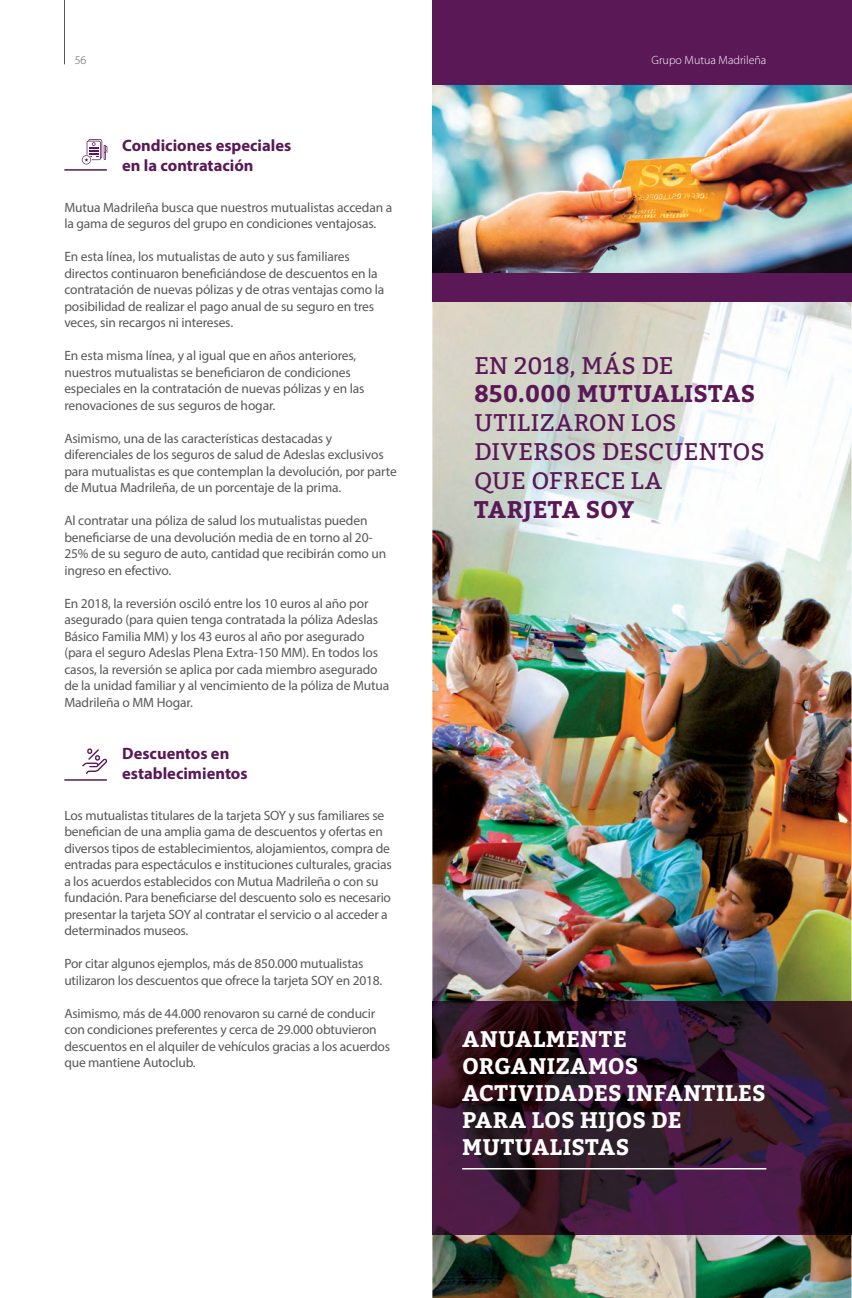
<style>
.page{position:relative;width:852px;height:1298px;background:#fff}
.page>*{position:absolute;margin:0;border:0;box-sizing:border-box;transform-origin:0 0}
.t1{font:24px/28.8px "Bitter";letter-spacing:.01em;color:#5a1856}
.t2{font:700 24px "Bitter";letter-spacing:.005em;color:#5a1856}
.t3{font:700 22.5px/27px "Bitter";letter-spacing:.02em;color:#fff}
.t4{font:700 16.5px/19.8px "Myriad Pro";color:#5a1856}
.t5{font:13.5px/16.5px "Myriad Pro";letter-spacing:-.01em;color:#57585a}
.t6{font:300 12px "Myriad Pro";color:#fff}
.t7{font:300 12px "Myriad Pro";color:#57585a}
</style>
<div class="page">
<hr style="left:64px;top:0;width:1px;height:64px;background:#57585a">
<img style="left:432px;top:302px;width:419px;height:996px">
<div style="left:432px;top:0;width:419px;height:302px;background:#5a1856"></div>
<img style="left:432px;top:86px;width:419px;height:186px">
<hr style="left:64px;top:779px;width:43px;height:2px;background:#5a1856">
<svg style="left:82px;top:748px;width:25px;height:26px"></svg>
<hr style="left:64px;top:169px;width:43px;height:2px;background:#5a1856">
<svg style="left:82px;top:139px;width:25px;height:25px"></svg>
<hr style="left:851px;top:1002px;width:1px;height:233px;background:#5a1856">
<img style="left:432px;top:1002px;width:419px;height:233px">
<hr style="left:462px;top:1168px;width:304px;height:1px;background:#fff">
<p class="t7" style="left:75px;top:54px;width:13px">56</p>
<p class="t4" style="left:122px;top:135px;width:170px">Condiciones especiales en la contratación</p>
<p class="t5" style="left:64px;top:199px;width:329px">Mutua Madrileña busca que nuestros mutualistas accedan a la gama de seguros del grupo en condiciones ventajosas.</p>
<p class="t5" style="left:64px;top:248px;width:321px">En esta línea, los mutualistas de auto y sus familiares directos continuaron beneficiándose de descuentos en la contratación de nuevas pólizas y de otras ventajas como la posibilidad de realizar el pago anual de su seguro en tres veces, sin recargos ni intereses.</p>
<p class="t5" style="left:64px;top:347px;width:302px">En esta misma línea, y al igual que en años anteriores, nuestros mutualistas se beneficiaron de condiciones especiales en la contratación de nuevas pólizas y en las renovaciones de sus seguros de hogar.</p>
<p class="t5" style="left:64px;top:430px;width:334px">Asimismo, una de las características destacadas y diferenciales de los seguros de salud de Adeslas exclusivos para mutualistas es que contemplan la devolución, por parte de Mutua Madrileña, de un porcentaje de la prima.</p>
<p class="t5" style="left:64px;top:512px;width:323px">Al contratar una póliza de salud los mutualistas pueden beneficiarse de una devolución media de en torno al 20- 25% de su seguro de auto, cantidad que recibirán como un ingreso en efectivo.</p>
<p class="t5" style="left:64px;top:595px;width:326px">En 2018, la reversión osciló entre los 10 euros al año por asegurado (para quien tenga contratada la póliza Adeslas Básico Familia MM) y los 43 euros al año por asegurado (para el seguro Adeslas Plena Extra-150 MM). En todos los casos, la reversión se aplica por cada miembro asegurado de la unidad familiar y al vencimiento de la póliza de Mutua Madrileña o MM Hogar.</p>
<p class="t4" style="left:122px;top:743px;width:127px">Descuentos en establecimientos</p>
<p class="t5" style="left:64px;top:807px;width:329px">Los mutualistas titulares de la tarjeta SOY y sus familiares se benefician de una amplia gama de descuentos y ofertas en diversos tipos de establecimientos, alojamientos, compra de entradas para espectáculos e instituciones culturales, gracias a los acuerdos establecidos con Mutua Madrileña o con su fundación. Para beneficiarse del descuento solo es necesario presentar la tarjeta SOY al contratar el servicio o al acceder a determinados museos.</p>
<p class="t5" style="left:64px;top:955px;width:319px">Por citar algunos ejemplos, más de 850.000 mutualistas utilizaron los descuentos que ofrece la tarjeta SOY en 2018.</p>
<p class="t5" style="left:64px;top:1005px;width:327px">Asimismo, más de 44.000 renovaron su carné de conducir con condiciones preferentes y cerca de 29.000 obtuvieron descuentos en el alquiler de vehículos gracias a los acuerdos que mantiene Autoclub.</p>
<p class="t6" style="left:651px;top:54px;width:116px">Grupo Mutua Madrileña</p>
<h1 class="t1" style="left:474px;top:351px;width:201px">EN 2018, MÁS DE</h1>
<h1 class="t2" style="left:474px;top:379px;width:283px">850.000 MUTUALISTAS</h1>
<h1 class="t1" style="left:474px;top:409px;width:292px">UTILIZARON LOS<br>DIVERSOS DESCUENTOS<br>QUE OFRECE LA</h1>
<h1 class="t2" style="left:474px;top:495px;width:161px">TARJETA SOY</h1>
<h2 class="t3" style="left:462px;top:1026px;width:305px">ANUALMENTE<br>ORGANIZAMOS<br>ACTIVIDADES INFANTILES<br>PARA LOS HIJOS DE<br>MUTUALISTAS</h2>
</div>
